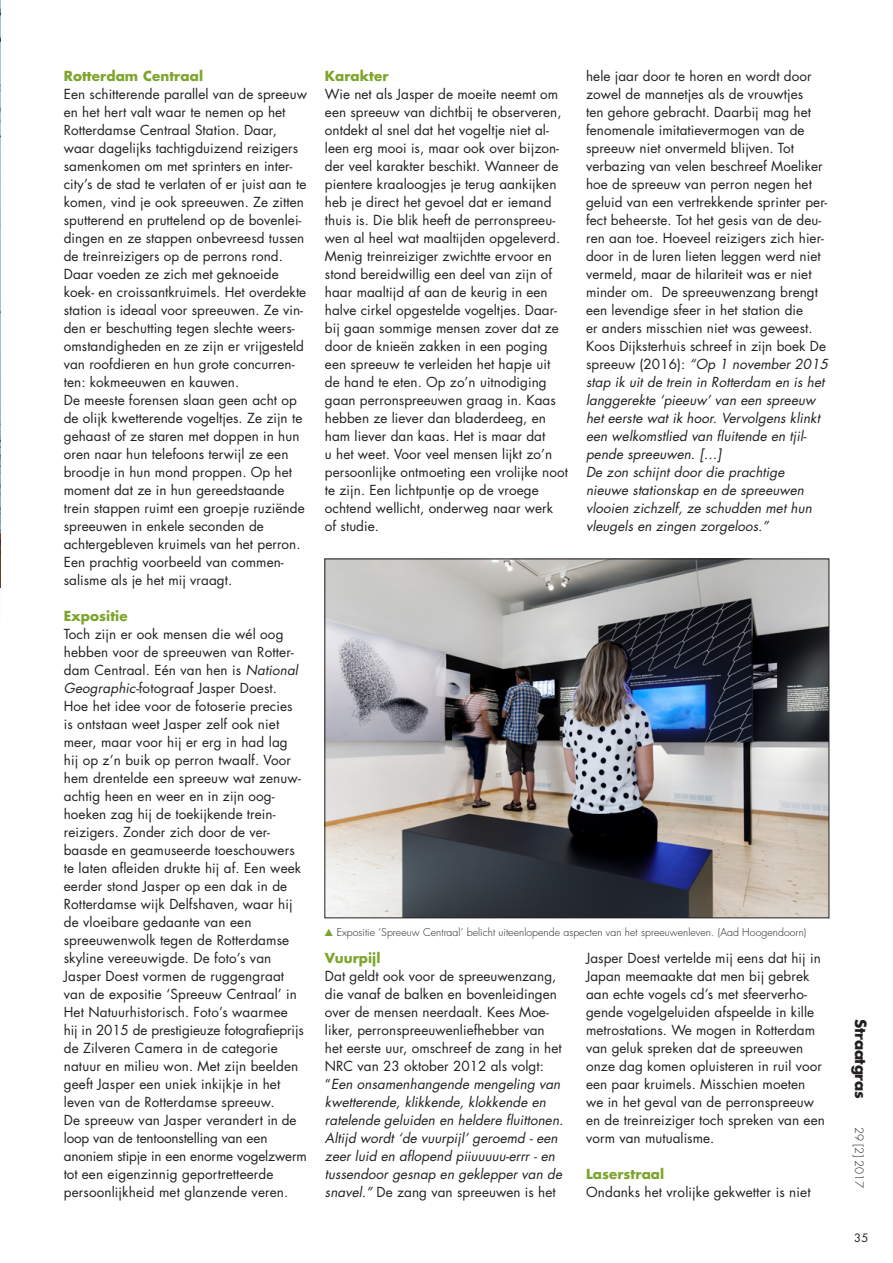
<style>
.page{position:relative;width:893px;height:1263px;background:#fff}
.page>*{position:absolute;margin:0;border:0;box-sizing:border-box;transform-origin:0 0}
.t1{font:700 15px "Futura Std";letter-spacing:-.02em;color:#231f20}
.t2{font:13.5px/18px "Futura Std";letter-spacing:.005em;color:#231f20}
.t3{font:700 13.5px "Futura Std";letter-spacing:.005em;color:#7da52d}
.t4{font:300 11.25px "Futura Std";letter-spacing:-.02em;color:#231f20}
.kop{font:11.25px "Futura Std";color:#231f20}
.t5{font:300 10.5px "Futura Std";letter-spacing:.005em;color:#231f20}
.s1{font-style:italic}
.s2{font-family:"European Pi Three";font-weight:400;color:#7da52d}
</style>
<div class="page">
<img style="left:0;top:0;width:1px;height:587px">
<hr style="left:0;top:587px;width:1px;height:36px;background:#fbfdfa">
<img style="left:327px;top:561px;width:500px;height:355px">
<p class="t3" style="left:64px;top:67px;width:141px">Rotterdam Centraal</p>
<p class="t2" style="left:64px;top:85px;width:245px">Een schitterende parallel van de spreeuw en het hert valt waar te nemen op het Rotterdamse Centraal Station. Daar, waar dagelijks tachtigduizend reizigers samenkomen om met sprinters en inter&shy;city’s de stad te verlaten of er juist aan te komen, vind je ook spreeuwen. Ze zitten sputterend en pruttelend op de bovenlei&shy;dingen en ze stappen onbevreesd tussen de treinreizigers op de perrons rond.<br>Daar voeden ze zich met geknoeide koek- en croissantkruimels. Het overdekte station is ideaal voor spreeuwen. Ze vin&shy;den er beschutting tegen slechte weers&shy;omstandigheden en ze zijn er vrijgesteld van roofdieren en hun grote concurren&shy;ten: kokmeeuwen en kauwen.</p>
<p class="t2" style="left:64px;top:391px;width:242px">De meeste forensen slaan geen acht op de olijk kwetterende vogeltjes. Ze zijn te gehaast of ze staren met doppen in hun oren naar hun telefoons terwijl ze een broodje in hun mond proppen. Op het moment dat ze in hun gereedstaande trein stappen ruimt een groepje ruziënde spreeuwen in enkele seconden de achtergebleven kruimels van het perron.<br>Een prachtig voorbeeld van commen&shy;salisme als je het mij vraagt.</p>
<p class="t3" style="left:64px;top:607px;width:65px">Expositie</p>
<p class="t2" style="left:64px;top:625px;width:245px">Toch zijn er ook mensen die wél oog hebben voor de spreeuwen van Rotter&shy;dam Centraal. Eén van hen is <span class="s1">National Geographic-</span>fotograaf Jasper Doest.<br>Hoe het idee voor de fotoserie precies<br>is ontstaan weet Jasper zelf ook niet meer, maar voor hij er erg in had lag<br>hij op z’n buik op perron twaalf. Voor hem drentelde een spreeuw wat zenuw&shy;achtig heen en weer en in zijn oog&shy;hoeken zag hij de toekijkende trein&shy;reizigers. Zonder zich door de ver&shy;baasde en geamuseerde toeschouwers te laten afleiden drukte hij af. Een week eerder stond Jasper op een dak in de Rotterdamse wijk Delfshaven, waar hij de vloeibare gedaante van een spreeuwenwolk tegen de Rotterdamse skyline vereeuwigde. De foto’s van Jasper Doest vormen de ruggengraat van de expositie ‘Spreeuw Centraal’ in Het Natuurhistorisch. Foto’s waarmee<br>hij in 2015 de prestigieuze fotografieprijs de Zilveren Camera in de categorie natuur en milieu won. Met zijn beelden geeft Jasper een uniek inkijkje in het leven van de Rotterdamse spreeuw.<br>De spreeuw van Jasper verandert in de loop van de tentoonstelling van een anoniem stipje in een enorme vogelzwerm tot een eigenzinnig geportretteerde persoonlijkheid met glanzende veren.</p>
<p class="t3" style="left:325px;top:67px;width:65px">Karakter</p>
<p class="t2" style="left:325px;top:85px;width:245px">Wie net als Jasper de moeite neemt om een spreeuw van dichtbij te observeren, ontdekt al snel dat het vogeltje niet al&shy;leen erg mooi is, maar ook over bijzon&shy;der veel karakter beschikt. Wanneer de pientere kraaloogjes je terug aankijken heb je direct het gevoel dat er iemand thuis is. Die blik heeft de perronspreeu&shy;wen al heel wat maaltijden opgeleverd.<br>Menig treinreiziger zwichtte ervoor en stond bereidwillig een deel van zijn of haar maaltijd af aan de keurig in een halve cirkel opgestelde vogeltjes. Daar&shy;bij gaan sommige mensen zover dat ze door de knieën zakken in een poging een spreeuw te verleiden het hapje uit de hand te eten. Op zo’n uitnodiging gaan perronspreeuwen graag in. Kaas hebben ze liever dan bladerdeeg, en ham liever dan kaas. Het is maar dat<br>u het weet. Voor veel mensen lijkt zo’n persoonlijke ontmoeting een vrolijke noot te zijn. Een lichtpuntje op de vroege ochtend wellicht, onderweg naar werk<br>of studie.</p>
<p class="t2" style="left:586px;top:67px;width:243px">hele jaar door te horen en wordt door zowel de mannetjes als de vrouwtjes<br>ten gehore gebracht. Daarbij mag het fenomenale imitatievermogen van de spreeuw niet onvermeld blijven. Tot verbazing van velen beschreef Moeliker hoe de spreeuw van perron negen het geluid van een vertrekkende sprinter per&shy;fect beheerste. Tot het gesis van de deu&shy;ren aan toe. Hoeveel reizigers zich hier&shy;door in de luren lieten leggen werd niet vermeld, maar de hilariteit was er niet minder om. De spreeuwenzang brengt een levendige sfeer in het station die<br>er anders misschien niet was geweest.<br>Koos Dijksterhuis schreef in zijn boek De spreeuw (2016): <span class="s1">“Op 1 november 2015 stap ik uit de trein in Rotterdam en is het langgerekte ‘pieeuw’ van een spreeuw het eerste wat ik hoor. Vervolgens klinkt een welkomstlied van fluitende en tjil&shy;pende spreeuwen. […]<br>De zon schijnt door die prachtige nieuwe stationskap en de spreeuwen vlooien zichzelf, ze schudden met hun vleugels en zingen zorgeloos.”</span></p>
<p class="t5" style="left:325px;top:926px;width:483px"><span class="s2">G</span> Expositie ‘Spreeuw Centraal’ belicht uiteenlopende aspecten van het spreeuwenleven. (Aad Hoogendoorn)</p>
<p class="t3" style="left:325px;top:949px;width:57px">Vuurpijl</p>
<p class="t2" style="left:325px;top:967px;width:240px">Dat geldt ook voor de spreeuwenzang, die vanaf de balken en bovenleidingen over de mensen neerdaalt. Kees Moe&shy;liker, perronspreeuwenliefhebber van het eerste uur, omschreef de zang in het NRC van 23 oktober 2012 als volgt: “<span class="s1">Een onsamenhangende mengeling van kwetterende, klikkende, klokkende en ratelende geluiden en heldere fluittonen.<br>Altijd wordt ‘de vuurpijl’ geroemd - een zeer luid en aflopend piiuuuuu-errr - en tussendoor gesnap en geklepper van de snavel.”</span> De zang van spreeuwen is het</p>
<p class="t2" style="left:586px;top:949px;width:240px">Jasper Doest vertelde mij eens dat hij in Japan meemaakte dat men bij gebrek aan echte vogels cd’s met sfeerverho&shy;gende vogelgeluiden afspeelde in kille metrostations. We mogen in Rotterdam van geluk spreken dat de spreeuwen onze dag komen opluisteren in ruil voor een paar kruimels. Misschien moeten we in het geval van de perronspreeuw en de treinreiziger toch spreken van een vorm van mutualisme.</p>
<p class="t3" style="left:586px;top:1165px;width:80px">Laserstraal</p>
<p class="t2" style="left:586px;top:1183px;width:226px">Ondanks het vrolijke gekwetter is niet</p>
<p class="t1" style="left:871px;top:1019px;width:81px;rotate:90deg">Straatgras</p>
<p class="t4" style="left:866px;top:1127px;width:62px;rotate:90deg">29 [2] 2017</p>
<p class="kop" style="left:854px;top:1231px;width:16px">35</p>
</div>
